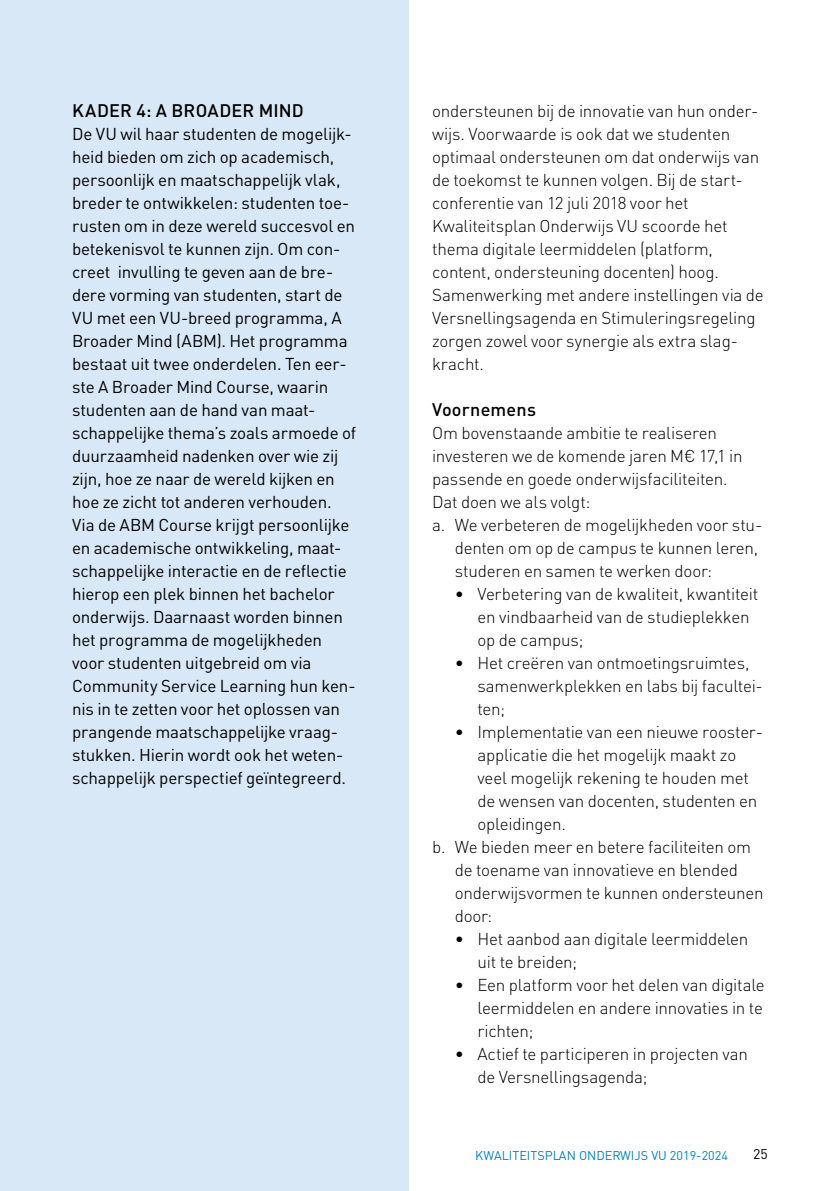
<style>
.page{position:relative;width:840px;height:1191px;background:#fff}
.page>*{position:absolute;margin:0;border:0;box-sizing:border-box;transform-origin:0 0}
.t1{font:500 18px "DIN Pro";letter-spacing:.01em;color:#000}
.t2{font:300 17px/23px "DIN Pro";letter-spacing:-.015em;color:#000}
.t3{font:17px/23px "DIN Pro";letter-spacing:-.01em;color:#000}
.t4{font:14px "DIN Pro";color:#000}
.t5{font:12.6px "DIN Pro";color:#0081c9}
</style>
<div class="page">
<div style="left:0;top:0;width:408px;height:1191px;background:#d3e4f6"></div>
<p class="t1" style="left:72px;top:96px;width:233px">KADER 4: A BROADER MIND</p>
<p class="t3" style="left:72px;top:121px;width:285px">De VU wil haar studenten de mogelijk&shy;heid bieden om zich op academisch, persoonlijk en maatschappelijk vlak, breder te ontwikkelen: studenten toe&shy;rusten om in deze wereld succesvol en betekenisvol te kunnen zijn. Om con&shy;creet invulling te geven aan de bre&shy;dere vorming van studenten, start de VU met een VU-breed programma, A Broader Mind (ABM). Het programma bestaat uit twee onderdelen. Ten eer&shy;ste A Broader Mind Course, waarin studenten aan de hand van maat&shy;schappelijke thema’s zoals armoede of duurzaamheid nadenken over wie zij zijn, hoe ze naar de wereld kijken en hoe ze zicht tot anderen verhouden.<br>Via de ABM Course krijgt persoonlijke en academische ontwikkeling, maat&shy;schappelijke interactie en de reflectie hierop een plek binnen het bachelor onderwijs. Daarnaast worden binnen het programma de mogelijkheden voor studenten uitgebreid om via Community Service Learning hun ken&shy;nis in te zetten voor het oplossen van prangende maatschappelijke vraag&shy;stukken. Hierin wordt ook het weten&shy;schappelijk perspectief geïntegreerd.</p>
<p class="t2" style="left:432px;top:98px;width:333px">ondersteunen bij de innovatie van hun onder&shy;wijs. Voorwaarde is ook dat we studenten optimaal ondersteunen om dat onderwijs van de toekomst te kunnen volgen. Bij de start&shy;conferentie van 12 juli 2018 voor het Kwaliteitsplan Onderwijs VU scoorde het thema digitale leermiddelen (platform, content, ondersteuning docenten) hoog.<br>Samenwerking met andere instellingen via de Versnellingsagenda en Stimuleringsregeling zorgen zowel voor synergie als extra slag&shy;kracht.</p>
<p class="t1" style="left:432px;top:395px;width:105px">Voornemens</p>
<p class="t2" style="left:432px;top:420px;width:286px">Om bovenstaande ambitie te realiseren</p>
<p class="t2" style="left:432px;top:443px;width:312px">investeren we de komende jaren M€ 17,1 in</p>
<p class="t2" style="left:432px;top:466px;width:297px">passende en goede onderwijsfaciliteiten.</p>
<p class="t2" style="left:432px;top:489px;width:160px">Dat doen we als volgt:</p>
<p class="t2" style="left:432px;top:512px;width:331px">a. We verbeteren de mogelijkheden voor stu-</p>
<p class="t2" style="left:454px;top:535px;width:305px">denten om op de campus te kunnen leren,</p>
<p class="t2" style="left:454px;top:558px;width:259px">studeren en samen te werken door:</p>
<p class="t2" style="left:477px;top:581px;width:282px;text-indent:-23px">• Verbetering van de kwaliteit, kwantiteit en vindbaarheid van de studieplekken op de campus;</p>
<p class="t2" style="left:477px;top:650px;width:287px;text-indent:-23px">• Het creëren van ontmoetingsruimtes, samenwerkplekken en labs bij facultei&shy;ten;</p>
<p class="t2" style="left:454px;top:719px;width:310px">• Implementatie van een nieuwe rooster-</p>
<p class="t2" style="left:477px;top:742px;width:260px">applicatie die het mogelijk maakt zo</p>
<p class="t2" style="left:477px;top:765px;width:273px">veel mogelijk rekening te houden met</p>
<p class="t2" style="left:477px;top:788px;width:281px">de wensen van docenten, studenten en</p>
<p class="t2" style="left:477px;top:811px;width:90px">opleidingen.</p>
<p class="t2" style="left:432px;top:834px;width:320px">b. We bieden meer en betere faciliteiten om</p>
<p class="t2" style="left:454px;top:857px;width:284px">de toename van innovatieve en blended</p>
<p class="t2" style="left:454px;top:880px;width:310px">onderwijsvormen te kunnen ondersteunen</p>
<p class="t2" style="left:454px;top:903px;width:39px">door:</p>
<p class="t2" style="left:477px;top:926px;width:272px;text-indent:-23px">• Het aanbod aan digitale leermiddelen uit te breiden;</p>
<p class="t2" style="left:477px;top:972px;width:289px;text-align:justify;text-indent:-23px">• Een platform voor het delen van digitale leermiddelen en andere innovaties in te richten;</p>
<p class="t2" style="left:477px;top:1041px;width:272px;text-indent:-23px">• Actief te participeren in projecten van de Versnellingsagenda;</p>
<p class="t5" style="left:475px;top:1145px;width:254px">KWALITEITSPLAN ONDERWIJS VU 2019-2024</p>
<p class="t4" style="left:752px;top:1143px;width:16px">25</p>
</div>
